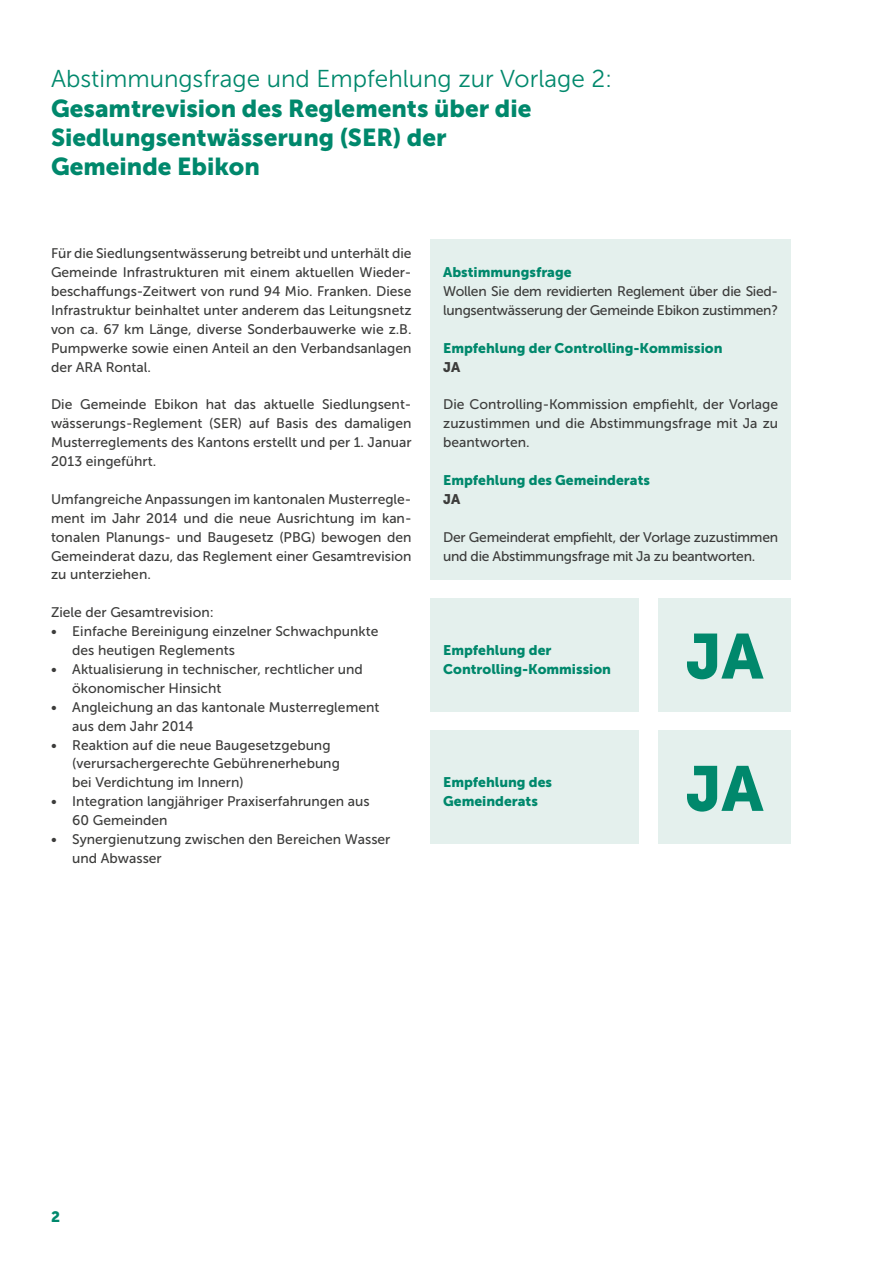
<style>
.page{position:relative;width:893px;height:1263px;background:#fff}
.page>*{position:absolute;margin:0;border:0;box-sizing:border-box;transform-origin:0 0}
.t1{font:63px "Museo Sans 900";color:#00886c}
.t2{font:24.3px/29.2px "Museo Sans 900";color:#00886c}
.t3{font:24.3px "Museo Sans 300";color:#00886c}
.t4{font:15px "Museo Sans 900";color:#00886c}
.t5{font:13.8px/18.9px "Museo Sans 500";color:#3c3c3b}
.t6{font:13.8px/18.9px "Museo Sans 500";letter-spacing:-.02em;color:#3c3c3b}
.t7{font:13.8px/18.9px "Museo Sans 900";color:#00886c}
.t8{font:13.8px "Museo Sans 900";color:#3c3c3b}
</style>
<div class="page">
<div style="left:430px;top:239px;width:361px;height:340px;background:#e4f0ed"></div>
<div style="left:430px;top:731px;width:209px;height:113px;background:#e4f0ed"></div>
<div style="left:658px;top:730px;width:133px;height:114px;background:#e4f0ed"></div>
<div style="left:658px;top:598px;width:133px;height:114px;background:#e4f0ed"></div>
<div style="left:430px;top:599px;width:209px;height:113px;background:#e4f0ed"></div>
<h2 class="t3" style="left:51px;top:66px;width:563px">Abstimmungsfrage und Empfehlung zur Vorlage 2:</h2>
<h2 class="t2" style="left:51px;top:93px;width:482px">Gesamtrevision des Reglements über die<br>Siedlungsentwässerung (SER) der<br>Gemeinde Ebikon</h2>
<p class="t5" style="left:51px;top:244px;width:362px;text-align:justify">Für die Siedlungsentwässerung betreibt und unterhält die Gemeinde Infrastrukturen mit einem aktuellen Wieder&shy;beschaffungs-Zeitwert von rund 94 Mio. Franken. Diese Infrastruktur beinhaltet unter anderem das Leitungsnetz von ca. 67 km Länge, diverse Sonderbauwerke wie z.B.<br>Pumpwerke sowie einen Anteil an den Verbandsanlagen der ARA Rontal.</p>
<p class="t5" style="left:51px;top:395px;width:362px;text-align:justify">Die Gemeinde Ebikon hat das aktuelle Siedlungsent&shy;wässerungs-Reglement (SER) auf Basis des damaligen Musterreglements des Kantons erstellt und per 1. Januar 2013 eingeführt.</p>
<p class="t5" style="left:51px;top:490px;width:362px;text-align:justify">Umfangreiche Anpassungen im kantonalen Musterregle&shy;ment im Jahr 2014 und die neue Ausrichtung im kan&shy;tonalen Planungs- und Baugesetz (PBG) bewogen den Gemeinderat dazu, das Reglement einer Gesamtrevision zu unterziehen.</p>
<p class="t5" style="left:51px;top:603px;width:164px">Ziele der Gesamtrevision:</p>
<p class="t5" style="left:72px;top:622px;width:308px;text-indent:-21px">• Einfache Bereinigung einzelner Schwachpunkte des heutigen Reglements</p>
<p class="t5" style="left:72px;top:660px;width:292px;text-indent:-21px">• Aktualisierung in technischer, rechtlicher und ökonomischer Hinsicht</p>
<p class="t5" style="left:72px;top:697px;width:309px;text-indent:-21px">• Angleichung an das kantonale Musterreglement aus dem Jahr 2014</p>
<p class="t5" style="left:72px;top:735px;width:269px;text-indent:-21px">• Reaktion auf die neue Baugesetzgebung (verursachergerechte Gebührenerhebung bei Verdichtung im Innern)</p>
<p class="t5" style="left:72px;top:792px;width:299px;text-indent:-21px">• Integration langjähriger Praxiserfahrungen aus<br>60 Gemeinden</p>
<p class="t5" style="left:72px;top:830px;width:320px;text-indent:-21px">• Synergienutzung zwischen den Bereichen Wasser und Abwasser</p>
<p class="t7" style="left:443px;top:263px;width:130px">Abstimmungsfrage</p>
<p class="t6" style="left:443px;top:282px;width:336px">Wollen Sie dem revidierten Reglement über die Sied&shy;lungsentwässerung der Gemeinde Ebikon zustimmen?</p>
<p class="t7" style="left:443px;top:338px;width:281px">Empfehlung der Controlling-Kommission</p>
<p class="t8" style="left:443px;top:359px;width:19px">JA</p>
<p class="t5" style="left:443px;top:395px;width:336px;text-align:justify">Die Controlling-Kommission empfiehlt, der Vorlage zuzustimmen und die Abstimmungsfrage mit Ja zu beantworten.</p>
<p class="t7" style="left:443px;top:471px;width:208px">Empfehlung des Gemeinderats</p>
<p class="t8" style="left:443px;top:491px;width:19px">JA</p>
<p class="t6" style="left:443px;top:527px;width:336px">Der Gemeinderat empfiehlt, der Vorlage zuzustimmen und die Abstimmungsfrage mit Ja zu beantworten.</p>
<p class="t7" style="left:443px;top:641px;width:169px">Empfehlung der<br>Controlling-Kommission</p>
<h1 class="t1" style="left:686px;top:621px;width:79px">JA</h1>
<p class="t7" style="left:443px;top:773px;width:110px">Empfehlung des<br>Gemeinderats</p>
<h1 class="t1" style="left:686px;top:753px;width:79px">JA</h1>
<p class="t4" style="left:51px;top:1208px;width:11px">2</p>
</div>
